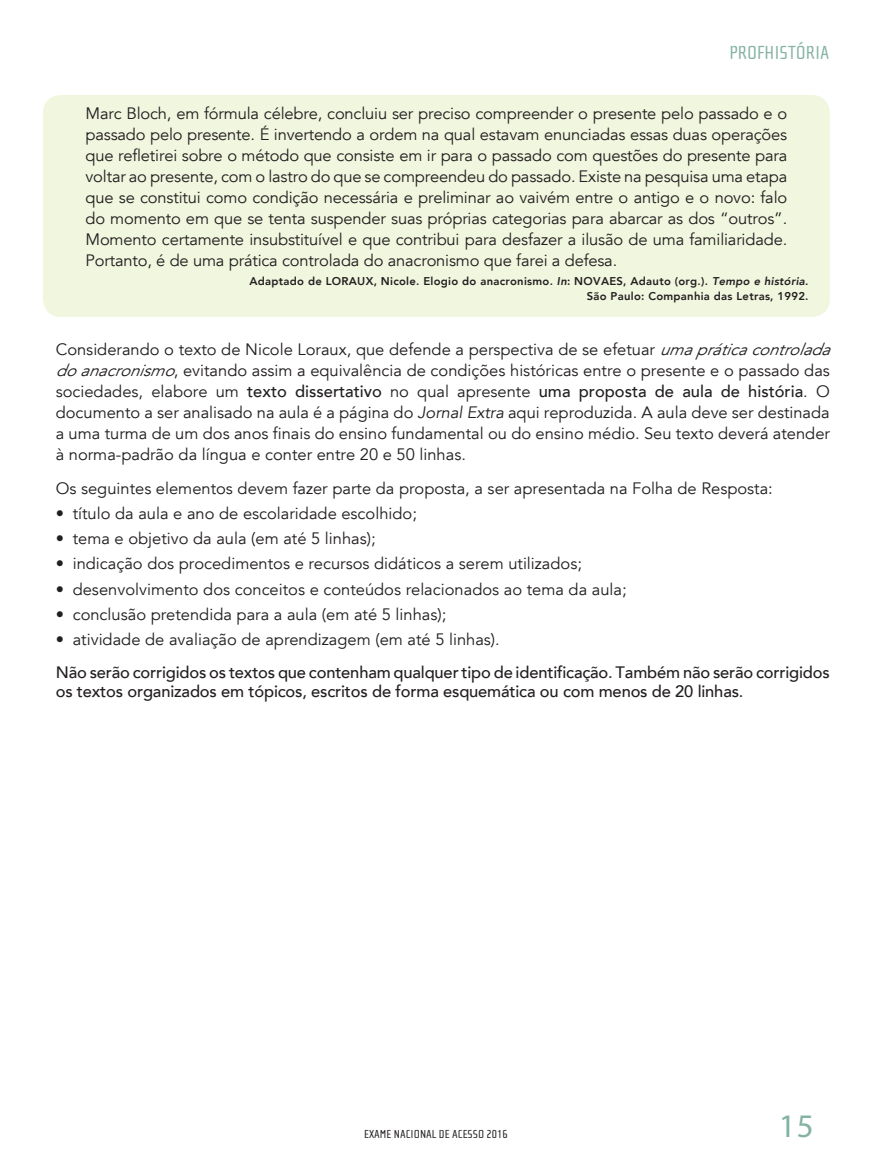
<style>
.page{position:relative;width:872px;height:1170px;background:#fff}
.page>*{position:absolute;margin:0;border:0;box-sizing:border-box;transform-origin:0 0}
.t1{font:33px "Myriad Pro";color:#84b3a2}
.t2{font:19.5px "Cholla Sans";color:#84b3a2}
.t3{font:16.5px/21px "Avenir";color:#231f20}
.t4{font:500 16.5px/19.5px "Avenir";letter-spacing:-.01em;color:#231f20}
.t5{font:12px "Cholla Sans";color:#231f20}
.t6{font:800 11.25px/15px "Avenir";letter-spacing:.025em;color:#231f20;text-align:right}
.s1{font-style:italic}
.s2{font-weight:500}
</style>
<div class="page">
<div style="left:43px;top:95px;width:787px;height:222px;background:#f1f6df;border-radius:18px"></div>
<p class="t2" style="left:729px;top:42px;width:101px">PROFHISTÓRIA</p>
<p class="t3" style="left:85px;top:103px;width:703px;text-align:justify">Marc Bloch, em fórmula célebre, concluiu ser preciso compreender o presente pelo passado e o passado pelo presente. É invertendo a ordem na qual estavam enunciadas essas duas operações que refletirei sobre o método que consiste em ir para o passado com questões do presente para voltar ao presente, com o lastro do que se compreendeu do passado. Existe na pesquisa uma etapa que se constitui como condição necessária e preliminar ao vaivém entre o antigo e o novo: falo do momento em que se tenta suspender suas próprias categorias para abarcar as dos “outros”.<br>Momento certamente insubstituível e que contribui para desfazer a ilusão de uma familiaridade.<br>Portanto, é de uma prática controlada do anacronismo que farei a defesa.</p>
<p class="t6" style="left:249px;top:273px;width:561px">Adaptado de LORAUX, Nicole. Elogio do anacronismo. <span class="s1">In</span>: NOVAES, Adauto (org.). <span class="s1">Tempo e história</span>.<br>São Paulo: Companhia das Letras, 1992.</p>
<p class="t3" style="left:56px;top:339px;width:781px">Considerando o texto de Nicole Loraux, que defende a perspectiva de se efetuar <span class="s1">umapráticacontrolada doanacronismo</span>, evitando assim a equivalência de condições históricas entre o presente e o passado das sociedades, elabore um <span class="s2">texto dissertativo</span> no qual apresente <span class="s2">uma proposta de aula de história</span>. O documento a ser analisado na aula é a página do <span class="s1">Jornal Extra</span> aqui reproduzida. A aula deve ser destinada a uma turma de um dos anos finais do ensino fundamental ou do ensino médio. Seu texto deverá atender à norma-padrão da língua e conter entre 20 e 50 linhas.</p>
<p class="t3" style="left:56px;top:478px;width:718px">Os seguintes elementos devem fazer parte da proposta, a ser apresentada na Folha de Resposta:</p>
<p class="t3" style="left:56px;top:503px;width:363px">• título da aula e ano de escolaridade escolhido;</p>
<p class="t3" style="left:56px;top:528px;width:321px">• tema e objetivo da aula (em até 5 linhas);</p>
<p class="t3" style="left:56px;top:553px;width:528px">• indicação dos procedimentos e recursos didáticos a serem utilizados;</p>
<p class="t3" style="left:56px;top:579px;width:572px">• desenvolvimento dos conceitos e conteúdos relacionados ao tema da aula;</p>
<p class="t3" style="left:56px;top:604px;width:392px">• conclusão pretendida para a aula (em até 5 linhas);</p>
<p class="t3" style="left:56px;top:629px;width:445px">• atividade de avaliação de aprendizagem (em até 5 linhas).</p>
<p class="t4" style="left:56px;top:662px;width:775px">Não serão corrigidos os textos que contenham qualquer tipo de identificação. Também não serão corrigidos os textos organizados em tópicos, escritos de forma esquemática ou com menos de 20 linhas.</p>
<p class="t5" style="left:364px;top:1126px;width:145px">EXAME NACIONAL DE ACESSO 2016</p>
<h1 class="t1" style="left:779px;top:1105px;width:36px">15</h1>
</div>
